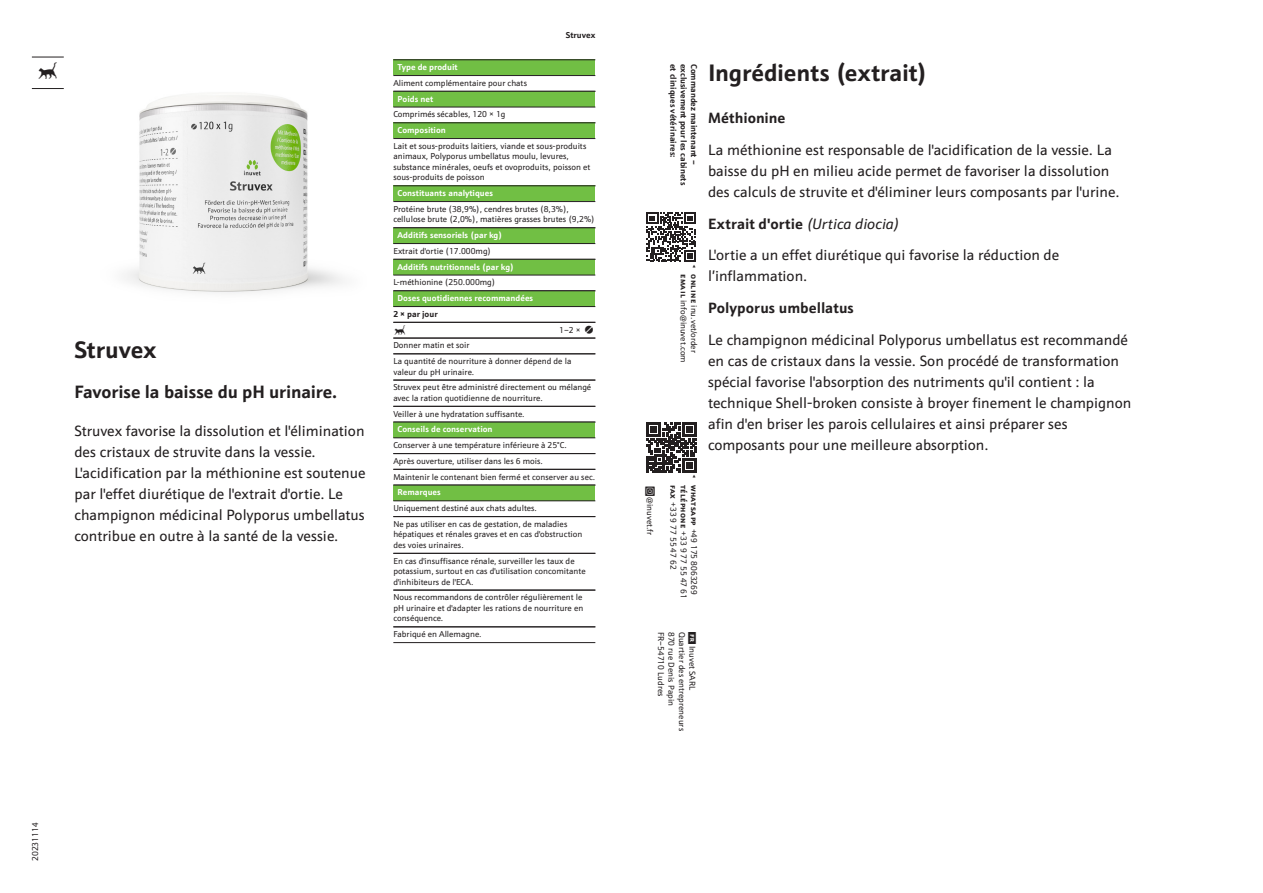
<style>
.page{position:relative;width:1263px;height:893px;background:#fff}
.page>*{position:absolute;margin:0;border:0;box-sizing:border-box;transform-origin:0 0}
.t1{font:700 24px "Schnebel Sans ME";color:#231f20}
.t2{font:700 18px "Schnebel Sans ME";letter-spacing:-.005em;color:#231f20}
.t3{font:15px/21px "Schnebel Sans ME";color:#231f20}
.t4{font:8.7px/10.5px "Schnebel Sans ME";color:#231f20}
.t5{font:700 8.7px "Schnebel Sans ME";color:#fff}
.t6{font:700 8.7px "Schnebel Sans ME";color:#231f20}
.t7{font:8.55px/10.4px "Schnebel Sans ME";color:#231f20}
.t8{font:700 8.55px "Schnebel Sans ME";color:#231f20}
.s1{font-weight:700;color:#fff}
.s2{font-weight:700}
.s3{font-style:italic}
</style>
<div class="page">
<div style="left:393px;top:60px;width:202px;height:15px;background:#71bf44"></div>
<hr style="left:393px;top:60px;width:202px;height:1px;background:#231f20">
<hr style="left:393px;top:75px;width:202px;height:1px;background:#231f20">
<div style="left:393px;top:91px;width:202px;height:16px;background:#71bf44"></div>
<hr style="left:393px;top:91px;width:202px;height:1px;background:#231f20">
<hr style="left:393px;top:107px;width:202px;height:1px;background:#231f20">
<div style="left:393px;top:123px;width:202px;height:15px;background:#71bf44"></div>
<hr style="left:393px;top:123px;width:202px;height:1px;background:#231f20">
<hr style="left:393px;top:138px;width:202px;height:1px;background:#231f20">
<div style="left:393px;top:186px;width:202px;height:15px;background:#71bf44"></div>
<hr style="left:393px;top:186px;width:202px;height:1px;background:#231f20">
<hr style="left:393px;top:201px;width:202px;height:1px;background:#231f20">
<div style="left:393px;top:228px;width:202px;height:15px;background:#71bf44"></div>
<hr style="left:393px;top:228px;width:202px;height:1px;background:#231f20">
<hr style="left:393px;top:243px;width:202px;height:1px;background:#231f20">
<div style="left:393px;top:259px;width:202px;height:16px;background:#71bf44"></div>
<hr style="left:393px;top:259px;width:202px;height:1px;background:#231f20">
<hr style="left:393px;top:275px;width:202px;height:1px;background:#231f20">
<div style="left:393px;top:291px;width:202px;height:15px;background:#71bf44"></div>
<hr style="left:393px;top:291px;width:202px;height:1px;background:#231f20">
<hr style="left:393px;top:306px;width:202px;height:1px;background:#231f20">
<hr style="left:393px;top:322px;width:202px;height:1px;background:#231f20">
<hr style="left:393px;top:338px;width:202px;height:1px;background:#231f20">
<hr style="left:393px;top:354px;width:202px;height:1px;background:#231f20">
<hr style="left:393px;top:380px;width:202px;height:1px;background:#231f20">
<hr style="left:393px;top:406px;width:202px;height:1px;background:#231f20">
<div style="left:393px;top:422px;width:202px;height:16px;background:#71bf44"></div>
<hr style="left:393px;top:422px;width:202px;height:1px;background:#231f20">
<hr style="left:393px;top:438px;width:202px;height:1px;background:#231f20">
<hr style="left:393px;top:453px;width:202px;height:1px;background:#231f20">
<hr style="left:393px;top:469px;width:202px;height:1px;background:#231f20">
<div style="left:393px;top:485px;width:202px;height:16px;background:#71bf44"></div>
<hr style="left:393px;top:485px;width:202px;height:1px;background:#231f20">
<hr style="left:393px;top:501px;width:202px;height:1px;background:#231f20">
<hr style="left:393px;top:516px;width:202px;height:1px;background:#231f20">
<hr style="left:393px;top:553px;width:202px;height:1px;background:#231f20">
<hr style="left:393px;top:590px;width:202px;height:1px;background:#231f20">
<hr style="left:393px;top:627px;width:202px;height:1px;background:#231f20">
<hr style="left:393px;top:642px;width:202px;height:1px;background:#231f20">
<hr style="left:32px;top:57px;width:32px;height:1px;background:#231f20">
<hr style="left:32px;top:88px;width:32px;height:1px;background:#231f20">
<img style="left:124px;top:95px;width:219px;height:198px">
<svg style="left:646px;top:212px;width:50px;height:50px"></svg>
<svg style="left:646px;top:423px;width:50px;height:50px"></svg>
<p class="t1" style="left:74px;top:330px;width:84px">Struvex</p>
<p class="t2" style="left:74px;top:376px;width:264px">Favorise la baisse du pH urinaire.</p>
<p class="t3" style="left:74px;top:420px;width:293px">Struvex favorise la dissolution et l'élimination des cristaux de struvite dans la vessie.<br>L'acidification par la méthionine est soutenue par l'effet diurétique de l'extrait d'ortie. Le champignon médicinal Polyporus umbellatus contribue en outre à la santé de la vessie.</p>
<p class="t6" style="left:566px;top:28px;width:31px">Struvex</p>
<p class="t5" style="left:398px;top:60px;width:62px">Type de produit</p>
<p class="t4" style="left:393px;top:78px;width:135px">Aliment complémentaire pour chats</p>
<p class="t5" style="left:398px;top:91px;width:37px">Poids net</p>
<p class="t4" style="left:393px;top:109px;width:114px">Comprimés sécables, 120 × 1g</p>
<p class="t5" style="left:398px;top:123px;width:50px">Composition</p>
<p class="t4" style="left:393px;top:141px;width:195px">Lait et sous-produits laitiers, viande et sous-produits</p>
<p class="t4" style="left:393px;top:151px;width:198px">animaux, Polyporus umbellatus moulu, levures, substance minérales, oeufs et ovoproduits, poisson et sous-produits de poisson</p>
<p class="t4" style="left:393px;top:185px;width:177px;line-height:15.8px;text-indent:4px"><span class="s1">Constituants analytiques<br></span>Protéine brute (38,9%), cendres brutes (8,3%),</p>
<p class="t4" style="left:393px;top:214px;width:203px">cellulose brute (2,0%), matières grasses brutes (9,2%)</p>
<p class="t5" style="left:398px;top:228px;width:106px">Additifs sensoriels (par kg)</p>
<p class="t4" style="left:393px;top:246px;width:99px">Extrait d'ortie (17.000mg)</p>
<p class="t5" style="left:398px;top:259px;width:118px">Additifs nutritionnels (par kg)</p>
<p class="t4" style="left:393px;top:277px;width:104px">L-méthionine (250.000mg)</p>
<p class="t5" style="left:398px;top:291px;width:137px">Doses quotidiennes recommandées</p>
<p class="t6" style="left:393px;top:307px;width:46px">2 × par jour</p>
<p class="t4" style="left:559px;top:324px;width:38px">1–2 × ❖</p>
<p class="t4" style="left:393px;top:340px;width:78px">Donner matin et soir</p>
<p class="t4" style="left:393px;top:356px;width:180px">La quantité de nourriture à donner dépend de la</p>
<p class="t4" style="left:393px;top:364px;width:199px;line-height:15.8px">valeur du pH urinaire.<br>Struvex peut être administré directement ou mélangé</p>
<p class="t4" style="left:393px;top:393px;width:151px">avec la ration quotidienne de nourriture.</p>
<p class="t4" style="left:393px;top:408px;width:133px">Veiller à une hydratation suffisante.</p>
<p class="t5" style="left:398px;top:422px;width:97px">Conseils de conservation</p>
<p class="t4" style="left:393px;top:440px;width:175px">Conserver à une température inférieure à 25°C.</p>
<p class="t4" style="left:393px;top:456px;width:151px">Après ouverture, utiliser dans les 6 mois.</p>
<p class="t4" style="left:393px;top:471px;width:203px">Maintenir le contenant bien fermé et conserver au sec.</p>
<p class="t5" style="left:398px;top:485px;width:45px">Remarques</p>
<p class="t4" style="left:393px;top:503px;width:145px">Uniquement destiné aux chats adultes.</p>
<p class="t4" style="left:393px;top:519px;width:176px">Ne pas utiliser en cas de gestation, de maladies</p>
<p class="t4" style="left:393px;top:529px;width:191px">hépatiques et rénales graves et en cas d'obstruction des voies urinaires.</p>
<p class="t4" style="left:393px;top:555px;width:194px">En cas d'insuffisance rénale, surveiller les taux de potassium, surtout en cas d'utilisation concomitante d'inhibiteurs de l'ECA.</p>
<p class="t4" style="left:393px;top:592px;width:191px;text-align:justify">Nous recommandons de contrôler régulièrement le pH urinaire et d'adapter les rations de nourriture en conséquence.</p>
<p class="t4" style="left:393px;top:629px;width:90px">Fabriqué en Allemagne.</p>
<p class="t4" style="left:30px;top:861px;width:40px;rotate:-90deg">20231114</p>
<p class="t7" style="left:655px;top:497px;width:39px;rotate:90deg">@inuvet.fr</p>
<p class="t8" style="left:680px;top:64px;width:96px;rotate:90deg">et cliniques vétérinaires:</p>
<p class="t8" style="left:691px;top:64px;width:123px;rotate:90deg">exclusivement pour les cabinets</p>
<p class="t8" style="left:701px;top:64px;width:102px;rotate:90deg">Commandez maintenant –</p>
<p class="t7" style="left:699px;top:264px;width:6px;rotate:90deg">◂</p>
<p class="t7" style="left:699px;top:274px;width:90px;rotate:90deg"><span class="s2">online</span> inu.vet/order <span class="s2">email</span> info@inuvet.com</p>
<p class="t7" style="left:699px;top:474px;width:6px;rotate:90deg">◂</p>
<p class="t7" style="left:699px;top:485px;width:116px;rotate:90deg"><span class="s2">whatsapp</span> +49 175 8063269 <span class="s2">téléphone</span> +33 9 77 55 47 61 <span class="s2">fax</span> +33 9 77 55 47 62</p>
<p class="t1" style="left:708px;top:53px;width:221px">Ingrédients (extrait)</p>
<p class="t3" style="left:708px;top:102px;width:406px;line-height:31.7px"><span class="s2">Méthionine<br></span>La méthionine est responsable de l'acidification de la vessie. La</p>
<p class="t3" style="left:708px;top:160px;width:413px">baisse du pH en milieu acide permet de favoriser la dissolution des calculs de struvite et d'éliminer leurs composants par l'urine.</p>
<p class="t3" style="left:708px;top:208px;width:353px;line-height:31.7px"><span class="s2">Extrait d'ortie</span> <span class="s3">(Urtica diocia)<br></span>L'ortie a un effet diurétique qui favorise la réduction de</p>
<p class="t3" style="left:708px;top:260px;width:422px;line-height:31.7px">l’inflammation.<br><span class="s2">Polyporus umbellatus<br></span>Le champignon médicinal Polyporus umbellatus est recommandé</p>
<p class="t3" style="left:708px;top:350px;width:425px">en cas de cristaux dans la vessie. Son procédé de transformation spécial favorise l'absorption des nutriments qu'il contient : la technique Shell-broken consiste à broyer finement le champignon afin d'en briser les parois cellulaires et ainsi préparer ses composants pour une meilleure absorption.</p>
<p class="t7" style="left:666px;top:632px;width:66px;rotate:90deg">FR–54710 Ludres</p>
<p class="t7" style="left:677px;top:632px;width:75px;rotate:90deg">870 rue Denis Papin</p>
<p class="t7" style="left:687px;top:632px;width:101px;rotate:90deg">Quartier des entrepreneurs</p>
<p class="t7" style="left:697px;top:646px;width:46px;rotate:90deg">Inuvet SARL</p>
</div>
